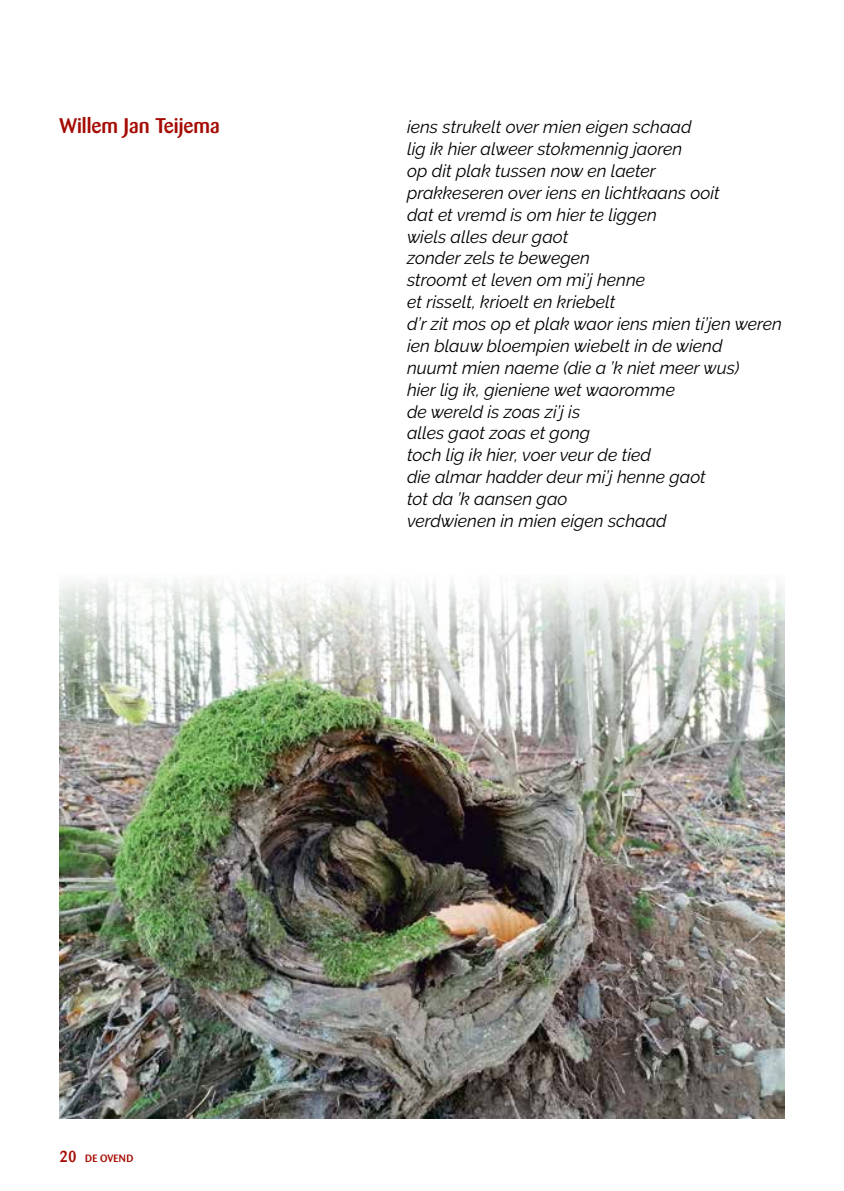
<style>
.page{position:relative;width:844px;height:1191px;background:#fff}
.page>*{position:absolute;margin:0;border:0;box-sizing:border-box;transform-origin:0 0}
.t1{font:500 21px "Barmeno";color:#a50b02}
.t2{font:italic 17.5px/21.9px "Raleway";color:#000}
.t3{font:500 10.5px "Barmeno";letter-spacing:.02em;color:#a50b02}
.s1{font-size:15.75px}
</style>
<div class="page">
<img style="left:60px;top:579px;width:724px;height:539px">
<p class="t1" style="left:60px;top:113px;width:162px">Willem Jan Teijema</p>
<p class="t2" style="left:407px;top:116px;width:376px">iens strukelt over mien eigen schaad<br>lig ik hier alweer stokmennig jaoren<br>op dit plak tussen now en laeter<br>prakkeseren over iens en lichtkaans ooit<br>dat et vremd is om hier te liggen<br>wiels alles deur gaot<br>zonder zels te bewegen<br>stroomt et leven om mi’j henne<br>et risselt, krioelt en kriebelt<br>d’r zit mos op et plak waor iens mien ti’jen weren ien blauw bloempien wiebelt in de wiend<br>nuumt mien naeme (die a ’k niet meer wus)<br>hier lig ik, gieniene wet waoromme<br>de wereld is zoas zi’j is<br>alles gaot zoas et gong<br>toch lig ik hier, voer veur de tied<br>die almar hadder deur mi’j henne gaot<br>tot da ’k aansen gao<br>verdwienen in mien eigen schaad</p>
<p class="t3" style="left:60px;top:1151px;width:75px"><span class="s1">20</span> DE OVEND</p>
</div>
